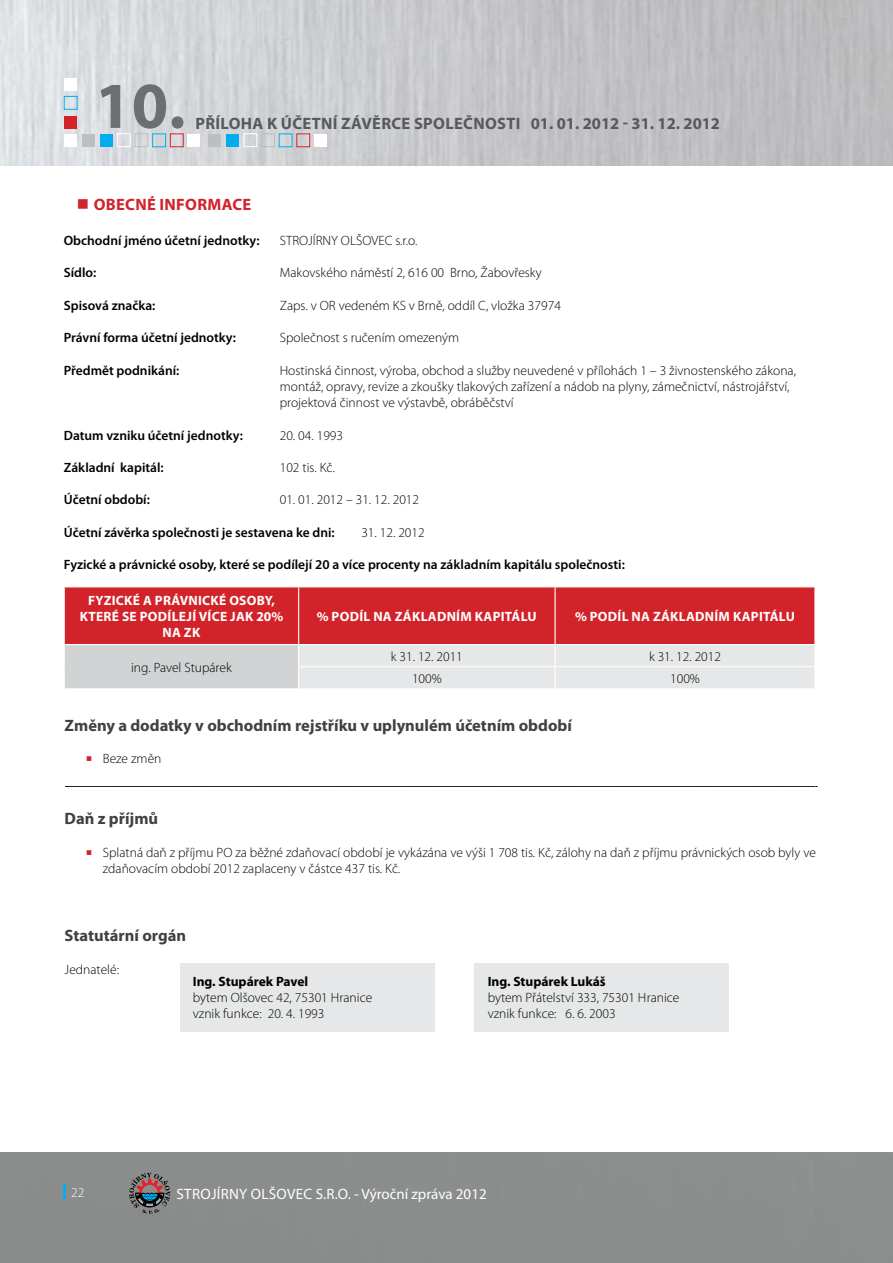
<style>
.page{position:relative;width:893px;height:1263px;background:#fff}
.page>*{position:absolute;margin:0;border:0;box-sizing:border-box;transform-origin:0 0}
.t1{font:700 66px "Myriad Pro";color:#6d6e71}
.t2{font:700 16.5px "Myriad Pro";color:#414042}
.t3{font:700 16.5px "Myriad Pro";letter-spacing:.02em;color:#58595b}
.t4{font:700 16.5px "Myriad Pro";color:#d2232a}
.t5{font:15px "Myriad Pro";letter-spacing:.02em;color:#fff}
.t6{font:300 13.5px/16.2px "Myriad Pro";color:#000}
.t7{font:600 13.5px "Myriad Pro";color:#000}
.t8{font:700 13.5px "Myriad Pro";letter-spacing:.02em;color:#fff}
.t9{font:700 13.5px "Myriad Pro";color:#000}
.t10{font:300 13.5px "Myriad Pro";color:#fff}
</style>
<div class="page">
<img style="left:0;top:0;width:893px;height:1263px">
<div style="left:64px;top:78px;width:13px;height:13px;background:#fff"></div>
<div style="left:64px;top:116px;width:13px;height:13px;background:#d2232a"></div>
<div style="left:64px;top:96px;width:14px;height:14px;border:1px solid #00aeef"></div>
<div style="left:64px;top:134px;width:13px;height:13px;background:#fff"></div>
<div style="left:82px;top:134px;width:13px;height:13px;background:#bcbec0"></div>
<div style="left:100px;top:134px;width:13px;height:13px;background:#00aeef"></div>
<div style="left:117px;top:133px;width:14px;height:14px;border:1px solid #fff"></div>
<div style="left:135px;top:133px;width:13px;height:14px;border:1px solid #bcbec0"></div>
<div style="left:152px;top:133px;width:14px;height:14px;border:1px solid #00aeef"></div>
<div style="left:187px;top:134px;width:13px;height:13px;background:#fff"></div>
<div style="left:170px;top:133px;width:14px;height:14px;border:1px solid #d2232a"></div>
<div style="left:208px;top:134px;width:13px;height:13px;background:#bcbec0"></div>
<div style="left:226px;top:134px;width:13px;height:13px;background:#00aeef"></div>
<div style="left:243px;top:133px;width:14px;height:14px;border:1px solid #fff"></div>
<div style="left:261px;top:133px;width:14px;height:14px;border:1px solid #bcbec0"></div>
<div style="left:296px;top:133px;width:14px;height:14px;border:1px solid #d2232a"></div>
<div style="left:314px;top:134px;width:13px;height:13px;background:#fff"></div>
<div style="left:0;top:166px;width:893px;height:985px;background:#fff"></div>
<svg style="left:129px;top:1173px;width:41px;height:41px;background:#6e6568"></svg>
<svg style="left:64px;top:1184px;width:2px;height:14px"></svg>
<svg style="left:64px;top:587px;width:751px;height:102px;background:#d8787c"></svg>
<hr style="left:299px;top:688px;width:256px;height:1px;background:#fff">
<hr style="left:555px;top:688px;width:260px;height:1px;background:#fff">
<div style="left:180px;top:963px;width:254px;height:68px;background:#e6e7e8"></div>
<div style="left:475px;top:963px;width:254px;height:68px;background:#e6e7e8"></div>
<svg style="left:65px;top:786px;width:752px;height:1px"></svg>
<h1 class="t1" style="left:95px;top:63px;width:92px">10.</h1>
<p class="t3" style="left:195px;top:113px;width:526px">PŘÍLOHA K ÚČETNÍ ZÁVĚRCE SPOLEČNOSTI 01. 01. 2012 - 31. 12. 2012</p>
<p class="t4" style="left:94px;top:194px;width:12px">OBE</p>
<p class="t4" style="left:125px;top:194px;width:45px">CNÉ INFOR</p>
<p class="t4" style="left:208px;top:194px;width:44px">MACE</p>
<p class="t7" style="left:64px;top:232px;width:197px">Obchodní jméno účetní jednotky:</p>
<p class="t6" style="left:280px;top:232px;width:139px">STROJÍRNY OLŠOVEC s.r.o.</p>
<p class="t7" style="left:64px;top:264px;width:34px">Sídlo:</p>
<p class="t6" style="left:280px;top:265px;width:264px">Makovského náměstí 2, 616 00 Brno, Žabovřesky</p>
<p class="t7" style="left:64px;top:297px;width:93px">Spisová značka:</p>
<p class="t6" style="left:280px;top:297px;width:283px">Zaps. v OR vedeném KS v Brně, oddíl C, vložka 37974</p>
<p class="t7" style="left:64px;top:329px;width:174px">Právní forma účetní jednotky:</p>
<p class="t6" style="left:280px;top:330px;width:181px">Společnost s ručením omezeným</p>
<p class="t7" style="left:64px;top:362px;width:117px">Předmět podnikání:</p>
<p class="t6" style="left:280px;top:362px;width:518px">Hostinská činnost, výroba, obchod a služby neuvedené v přílohách 1 – 3 živnostenského zákona, montáž, opravy, revize a zkoušky tlakových zařízení a nádob na plyny, zámečnictví, nástrojářství, projektová činnost ve výstavbě, obráběčství</p>
<p class="t7" style="left:64px;top:426px;width:181px">Datum vzniku účetní jednotky:</p>
<p class="t6" style="left:280px;top:427px;width:65px">20. 04. 1993</p>
<p class="t7" style="left:64px;top:459px;width:101px">Základní kapitál:</p>
<p class="t6" style="left:280px;top:459px;width:56px">102 tis. Kč.</p>
<p class="t7" style="left:64px;top:491px;width:88px">Účetní období:</p>
<p class="t6" style="left:280px;top:492px;width:141px">01. 01. 2012 – 31. 12. 2012</p>
<p class="t7" style="left:64px;top:524px;width:272px">Účetní závěrka společnosti je sestavena ke dni:</p>
<p class="t6" style="left:361px;top:524px;width:65px">31. 12. 2012</p>
<p class="t7" style="left:64px;top:556px;width:563px">Fyzické a právnické osoby, které se podílejí 20 a více procenty na základním kapitálu společnosti:</p>
<p class="t8" style="left:88px;top:591px;width:188px">FYZICKÉ A PRÁVNICKÉ OSOBY,</p>
<p class="t8" style="left:80px;top:607px;width:205px">KTERÉ SE PODÍLEJÍ VÍCE JAK 20%</p>
<p class="t8" style="left:163px;top:624px;width:31px">NA ZK</p>
<p class="t8" style="left:317px;top:607px;width:220px">% PODÍL NA ZÁKLADNÍM KAPITÁLU</p>
<p class="t8" style="left:575px;top:607px;width:220px">% PODÍL NA ZÁKLADNÍM KAPITÁLU</p>
<p class="t6" style="left:391px;top:648px;width:73px">k 31. 12. 2011</p>
<p class="t6" style="left:649px;top:648px;width:73px">k 31. 12. 2012</p>
<p class="t6" style="left:412px;top:670px;width:31px">100%</p>
<p class="t6" style="left:670px;top:670px;width:31px">100%</p>
<p class="t2" style="left:65px;top:715px;width:509px">ZMĚNY A DODATKY V OBCHODNÍM REJSTŘÍKU V UPLYNULÉM ÚČETNÍM OBDOBÍ</p>
<p class="t6" style="left:103px;top:751px;width:60px">Beze změn</p>
<p class="t6" style="left:131px;top:659px;width:102px">ing. Pavel Stupárek</p>
<p class="t2" style="left:65px;top:808px;width:95px">DAŇ Z PŘÍJMŮ</p>
<p class="t6" style="left:103px;top:844px;width:714px">Splatná daň z příjmu PO za běžné zdaňovací období je vykázána ve výši 1 708 tis. Kč, zálohy na daň z příjmu právnických osob byly ve zdaňovacím období 2012 zaplaceny v částce 437 tis. Kč.</p>
<p class="t2" style="left:65px;top:925px;width:123px">STATUTÁRNÍ ORGÁN</p>
<p class="t6" style="left:65px;top:961px;width:56px">Jednatelé:</p>
<p class="t9" style="left:193px;top:972px;width:117px">ING. STUPÁREK PAVEL</p>
<p class="t6" style="left:193px;top:989px;width:181px">bytem Olšovec 42, 75301 Hranice vznik funkce: 20. 4. 1993</p>
<p class="t9" style="left:488px;top:973px;width:120px">ING. STUPÁREK LUKÁŠ</p>
<p class="t6" style="left:488px;top:989px;width:193px">bytem Přátelství 333, 75301 Hranice vznik funkce: 6. 6. 2003</p>
<p class="t10" style="left:71px;top:1184px;width:15px">22</p>
<p class="t5" style="left:177px;top:1184px;width:312px">STROJÍRNY OLŠOVEC S.R.O. - VÝROČNÍ ZPRÁVA 2012</p>
</div>
